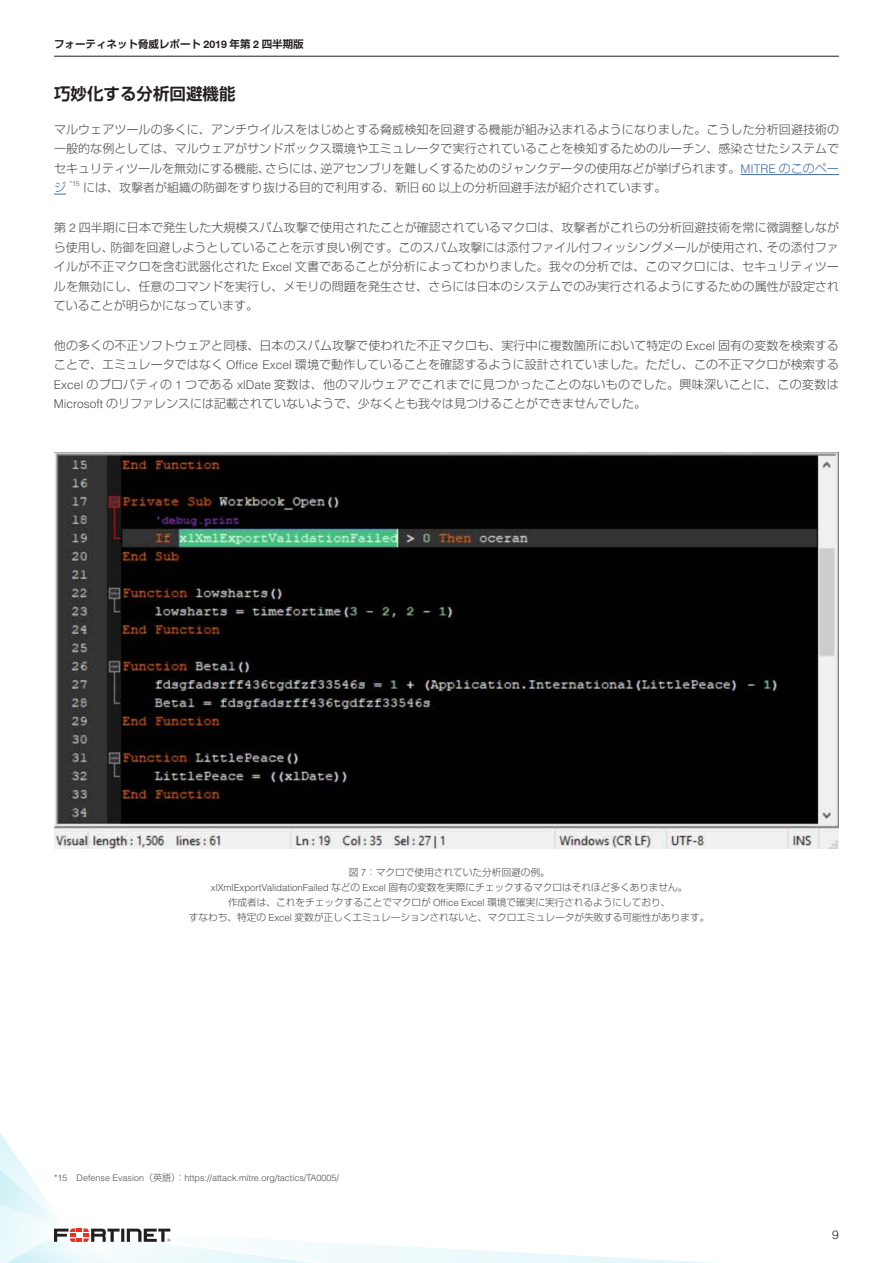
<style>
.page{position:relative;width:893px;height:1263px;background:#fff}
.page>*{position:absolute;margin:0;border:0;box-sizing:border-box;transform-origin:0 0}
.t1{font:700 16.5px "Shin Go Pro De";color:#231f20}
.t2{font:300 12px/19.5px "Shin Go Pro";color:#4b4c4d;text-align:justify}
.t3{font:300 12px "Helvetica Neue LT Pro";color:#231f20}
.t4{font:700 10.5px "Shin Go Pro De";color:#231f20}
.t5{font:300 9.75px/15px "Shin Go Pro";letter-spacing:-.01em;color:#4b4c4d;text-align:center}
.t6{font:300 9px "Helvetica";color:#4b4c4d}
.t7{font:300 7.05px "Helvetica";color:#4b4c4d}
.s1{font-family:"Helvetica Neue"}
.s2{font-family:"Helvetica";color:#436da8}
.s3{color:#436da8}
.s4{font-family:"Helvetica"}
.s5{font-family:"Shin Go Pro"}
</style>
<div class="page">
<hr style="left:54px;top:56px;width:785px;height:1px;background:#231f20">
<svg style="left:0;top:1133px;width:713px;height:130px"></svg>
<hr style="left:741px;top:174px;width:98px;height:1px;background:#436da8">
<svg style="left:54px;top:194px;width:12px;height:1px"></svg>
<img style="left:54px;top:452px;width:785px;height:396px">
<p class="t4" style="left:54px;top:35px;width:251px">フォーティネット脅威レポート <span class="s1">2019</span> 年第 <span class="s1">2</span> 四半期版</p>
<h1 class="t1" style="left:54px;top:80px;width:183px">巧妙化する分析回避機能</h1>
<p class="t2" style="left:54px;top:118px;width:787px">マルウェアツールの多くに、アンチウイルスをはじめとする脅威検知を回避する機能が組み込まれるようになりました。こうした分析回避技術の一般的な例としては、マルウェアがサンドボックス環境やエミュレータで実行されていることを検知するためのルーチン、感染させたシステムでセキュリティツールを無効にする機能、さらには、逆アセンブリを難しくするためのジャンクデータの使用などが挙げられます。<span class="s2">MITRE</span> <span class="s3">のこのページ</span></p>
<p class="t7" style="left:69px;top:180px;width:12px">*15</p>
<p class="t2" style="left:83px;top:177px;width:585px">には、攻撃者が組織の防御をすり抜ける目的で利用する、新旧 <span class="s4">60</span> 以上の分析回避手法が紹介されています。</p>
<p class="t2" style="left:54px;top:216px;width:787px">第 <span class="s4">2</span> 四半期に日本で発生した大規模スパム攻撃で使用されたことが確認されているマクロは、攻撃者がこれらの分析回避技術を常に微調整しながら使用し、防御を回避しようとしていることを示す良い例です。このスパム攻撃には添付ファイル付フィッシングメールが使用され、その添付ファイルが不正マクロを含む武器化された <span class="s4">Excel</span> 文書であることが分析によってわかりました。我々の分析では、このマクロには、セキュリティツールを無効にし、任意のコマンドを実行し、メモリの問題を発生させ、さらには日本のシステムでのみ実行されるようにするための属性が設定されていることが明らかになっています。</p>
<p class="t2" style="left:54px;top:334px;width:787px">他の多くの不正ソフトウェアと同様、日本のスパム攻撃で使われた不正マクロも、実行中に複数箇所において特定の <span class="s4">Excel</span> 固有の変数を検索することで、エミュレータではなく <span class="s4">Office Excel</span> 環境で動作していることを確認するように設計されていました。ただし、この不正マクロが検索する<span class="s4">Excel</span> のプロパティの <span class="s4">1</span> つである <span class="s4">xlDate</span> 変数は、他のマルウェアでこれまでに見つかったことのないものでした。興味深いことに、この変数は<span class="s4">Microsoft</span> のリファレンスには記載されていないようで、少なくとも我々は見つけることができませんでした。</p>
<p class="t5" style="left:189px;top:864px;width:522px">図 <span class="s4">7</span>：マクロで使用されていた分析回避の例。<br><span class="s4">xlXmlExportValidationFailed</span> などの <span class="s4">Excel</span> 固有の変数を実際にチェックするマクロはそれほど多くありません。<br>作成者は、これをチェックすることでマクロが <span class="s4">Office Excel</span> 環境で確実に実行されるようにしており、<br>すなわち、特定の <span class="s4">Excel</span> 変数が正しくエミュレーションされないと、マクロエミュレータが失敗する可能性があります。</p>
<p class="t6" style="left:54px;top:1172px;width:287px">*15 Defense Evasion<span class="s5">（英語）：</span>https://attack.mitre.org/tactics/TA0005/</p>
<p class="t3" style="left:832px;top:1228px;width:8px">9</p>
</div>
